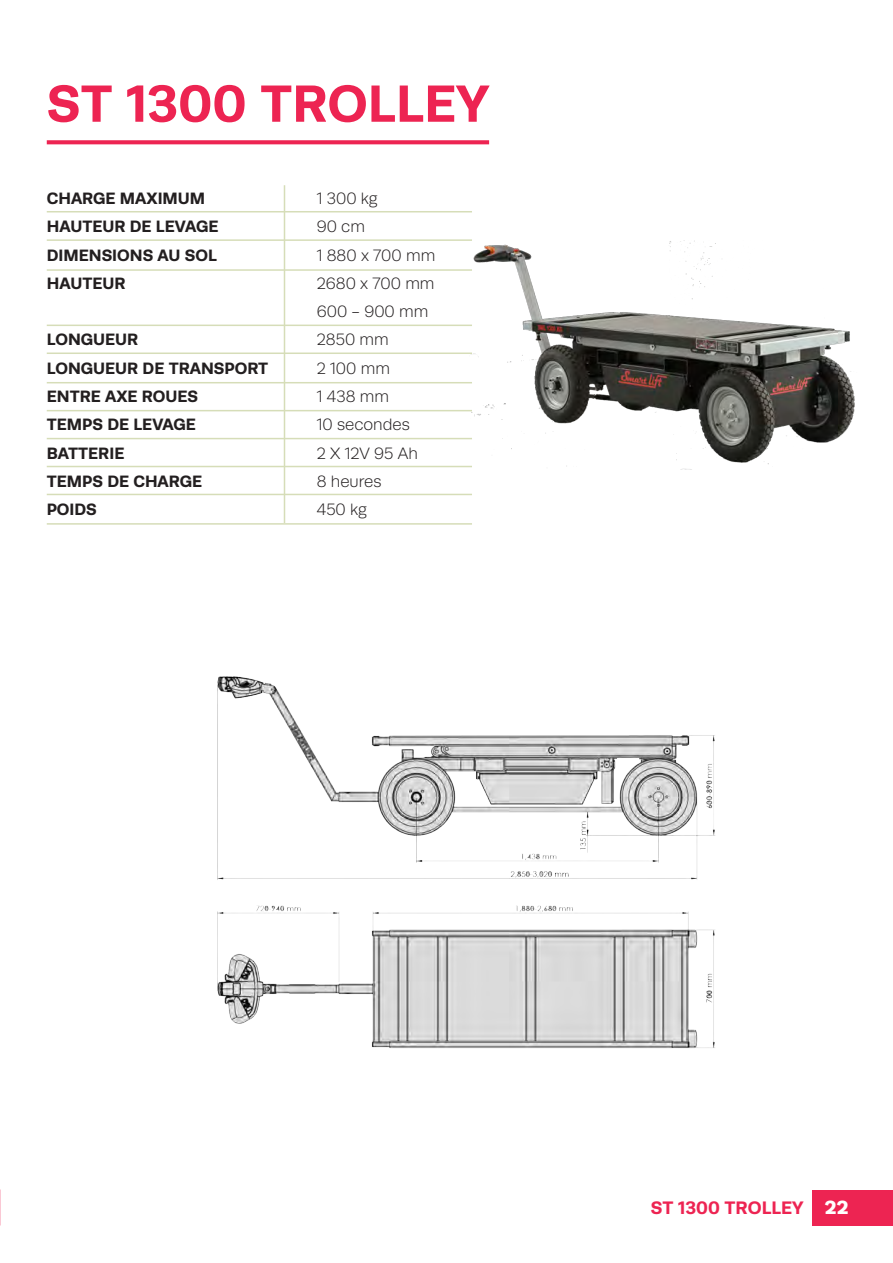
<style>
.page{position:relative;width:893px;height:1263px;background:#fff}
.page>*{position:absolute;margin:0;border:0;box-sizing:border-box;transform-origin:0 0}
.Product_Description{font:700 52.5px "Runda";color:#ed2452}
.t1{font:900 19.2px "Runda";color:#fff}
.t2{font:700 18.15px "Runda";color:#ed2452}
.Product_Description-2{font:700 16.5px "Runda";color:#231f20}
.Product_Description-3{font:300 16.5px "Runda";color:#231f20}
</style>
<div class="page">
<img style="left:217px;top:676px;width:498px;height:372px">
<div style="left:812px;top:1190px;width:81px;height:35px;background:#ed2452"></div>
<svg style="left:47px;top:140px;width:442px;height:4px;background:#ee315c"></svg>
<hr style="left:284px;top:185px;width:1px;height:338px;background:#d6ddb8">
<hr style="left:47px;top:211px;width:425px;height:1px;background:#d6ddb8">
<hr style="left:47px;top:239px;width:425px;height:2px;background:#d6ddb8">
<hr style="left:47px;top:269px;width:425px;height:2px;background:#d6ddb8">
<hr style="left:47px;top:325px;width:425px;height:1px;background:#d6ddb8">
<hr style="left:47px;top:352px;width:425px;height:2px;background:#d6ddb8">
<hr style="left:47px;top:382px;width:425px;height:1px;background:#d6ddb8">
<hr style="left:47px;top:410px;width:425px;height:1px;background:#d6ddb8">
<hr style="left:47px;top:438px;width:425px;height:1px;background:#d6ddb8">
<hr style="left:47px;top:466px;width:425px;height:1px;background:#d6ddb8">
<hr style="left:47px;top:494px;width:425px;height:1px;background:#d6ddb8">
<hr style="left:47px;top:523px;width:425px;height:2px;background:#d6ddb8">
<img style="left:469px;top:240px;width:386px;height:230px">
<p class="Product_Description" style="left:47px;top:72px;width:444px">ST 1300 TROLLEY</p>
<p class="Product_Description-2" style="left:47px;top:188px;width:160px">CHARGE MAXIMUM</p>
<p class="Product_Description-3" style="left:317px;top:189px;width:63px">1 300 kg</p>
<p class="Product_Description-2" style="left:47px;top:217px;width:173px">HAUTEUR DE LEVAGE</p>
<p class="Product_Description-3" style="left:317px;top:218px;width:50px">90 cm</p>
<p class="Product_Description-2" style="left:47px;top:245px;width:172px">DIMENSIONS AU SOL</p>
<p class="Product_Description-3" style="left:317px;top:246px;width:120px">1 880 x 700 mm</p>
<p class="Product_Description-2" style="left:47px;top:273px;width:80px">HAUTEUR</p>
<p class="Product_Description-3" style="left:317px;top:274px;width:119px">2680 x 700 mm</p>
<p class="Product_Description-3" style="left:317px;top:303px;width:113px">600 - 900 mm</p>
<p class="Product_Description-2" style="left:47px;top:330px;width:93px">LONGUEUR</p>
<p class="Product_Description-3" style="left:317px;top:331px;width:73px">2850 mm</p>
<p class="Product_Description-2" style="left:47px;top:358px;width:223px">LONGUEUR DE TRANSPORT</p>
<p class="Product_Description-3" style="left:317px;top:359px;width:75px">2 100 mm</p>
<p class="Product_Description-2" style="left:47px;top:387px;width:153px">ENTRE AXE ROUES</p>
<p class="Product_Description-3" style="left:317px;top:388px;width:74px">1 438 mm</p>
<p class="Product_Description-2" style="left:47px;top:415px;width:151px">TEMPS DE LEVAGE</p>
<p class="Product_Description-3" style="left:317px;top:416px;width:95px">10 secondes</p>
<p class="Product_Description-2" style="left:47px;top:443px;width:79px">BATTERIE</p>
<p class="Product_Description-3" style="left:317px;top:444px;width:103px">2 X 12V 95 Ah</p>
<p class="Product_Description-2" style="left:47px;top:472px;width:157px">TEMPS DE CHARGE</p>
<p class="Product_Description-3" style="left:317px;top:473px;width:66px">8 heures</p>
<p class="Product_Description-2" style="left:47px;top:500px;width:52px">POIDS</p>
<p class="Product_Description-3" style="left:317px;top:501px;width:52px">450 kg</p>
<p class="t2" style="left:651px;top:1197px;width:154px">ST 1300 TROLLEY</p>
<p class="t1" style="left:825px;top:1196px;width:25px">22</p>
</div>
